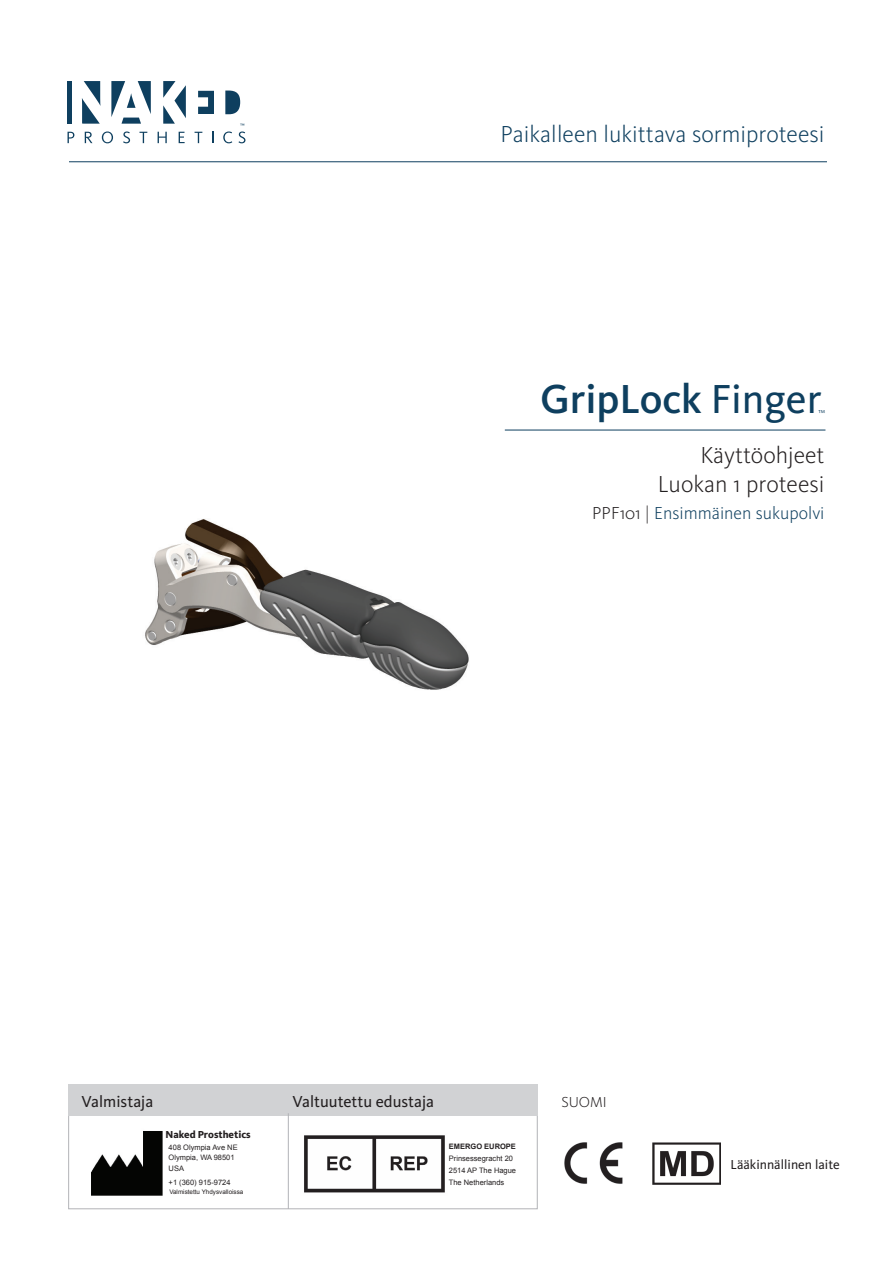
<style>
.page{position:relative;width:893px;height:1263px;background:#fff}
.page>*{position:absolute;margin:0;border:0;box-sizing:border-box;transform-origin:0 0}
.t1{font:500 42px "Kievit OT";color:#0e3f5f}
.t2{font:300 24px "Kievit OT";color:#0e3f5f}
.t3{font:300 24px "Kievit OT";color:#231f20}
.t4{font:300 18px "Kievit OT";color:#0e3f5f}
.t5{font:16.5px "Kievit OT";color:#231f20}
.t6{font:300 15px "Kievit OT";letter-spacing:-.005em;color:#231f20}
.t7{font:13.5px "Kievit OT";color:#231f20}
.t8{font:800 10.5px "Kievit OT";color:#231f20}
.t9{font:300 10.5px "Kievit OT";color:#0e3f5f}
.t10{font:7.5px "Arial";color:#231f20}
.t11{font:700 7.5px "Arial";color:#231f20}
.t12{font:6.6px "Kievit OT";color:#0e3f5f}
.t13{font:6.3px "Arial";color:#231f20}
.s1{font-weight:400}
.s2{color:#231f20}
</style>
<div class="page">
<div style="left:68px;top:1085px;width:469px;height:124px;border:1px solid #b2b3b7"></div>
<div style="left:68px;top:1084px;width:470px;height:31px;background:#d1d2d4"></div>
<hr style="left:288px;top:1113px;width:1px;height:96px;background:#b2b3b7">
<img style="left:564px;top:1142px;width:59px;height:42px">
<img style="left:91px;top:1131px;width:72px;height:65px">
<img style="left:304px;top:1135px;width:141px;height:58px">
<svg style="left:68px;top:132px;width:6px;height:11px"></svg>
<svg style="left:85px;top:132px;width:7px;height:11px"></svg>
<svg style="left:102px;top:131px;width:11px;height:12px"></svg>
<svg style="left:123px;top:131px;width:7px;height:12px"></svg>
<svg style="left:139px;top:132px;width:8px;height:11px"></svg>
<svg style="left:158px;top:132px;width:9px;height:11px"></svg>
<svg style="left:179px;top:132px;width:6px;height:11px"></svg>
<svg style="left:195px;top:132px;width:7px;height:11px"></svg>
<svg style="left:223px;top:131px;width:9px;height:12px"></svg>
<svg style="left:238px;top:131px;width:7px;height:12px"></svg>
<svg style="left:225px;top:91px;width:15px;height:23px"></svg>
<svg style="left:198px;top:91px;width:16px;height:23px"></svg>
<svg style="left:82px;top:81px;width:18px;height:43px"></svg>
<svg style="left:163px;top:81px;width:23px;height:43px"></svg>
<svg style="left:111px;top:81px;width:40px;height:43px"></svg>
<hr style="left:68px;top:81px;width:4px;height:43px;background:#0e3f5f">
<img style="left:145px;top:519px;width:324px;height:171px">
<hr style="left:69px;top:161px;width:758px;height:1px;background:#0e3f5f">
<hr style="left:505px;top:430px;width:320px;height:1px;background:#0e3f5f">
<img style="left:653px;top:1142px;width:67px;height:42px">
<p class="t12" style="left:240px;top:122px;width:6px">™</p>
<p class="t2" style="left:501px;top:119px;width:325px">Paikalleen lukittava sormiproteesi</p>
<p class="t1" style="left:540px;top:373px;width:283px">GripLock <span class="s1">Finger</span></p>
<p class="t9" style="left:818px;top:407px;width:9px">™</p>
<p class="t3" style="left:700px;top:440px;width:126px">Käyttöohjeet</p>
<p class="t3" style="left:658px;top:469px;width:168px">Luokan 1 proteesi</p>
<p class="t4" style="left:592px;top:502px;width:234px"><span class="s2">PPF101 |</span> Ensimmäinen sukupolvi</p>
<p class="t5" style="left:82px;top:1091px;width:73px">Valmistaja</p>
<p class="t5" style="left:293px;top:1091px;width:143px">Valtuutettu edustaja</p>
<p class="t8" style="left:166px;top:1128px;width:87px">Naked Prosthetics</p>
<p class="t10" style="left:169px;top:1142px;width:71px">408 Olympia Ave NE</p>
<p class="t10" style="left:169px;top:1153px;width:67px">Olympia, WA 98501</p>
<p class="t10" style="left:169px;top:1163px;width:17px">USA</p>
<p class="t10" style="left:169px;top:1177px;width:63px">+1 (360) 915-9724</p>
<p class="t13" style="left:169px;top:1188px;width:75px">Valmistettu Yhdysvalloissa</p>
<p class="t11" style="left:449px;top:1141px;width:69px">EMERGO EUROPE</p>
<p class="t10" style="left:449px;top:1153px;width:66px">Prinsessegracht 20</p>
<p class="t10" style="left:449px;top:1165px;width:69px">2514 AP The Hague</p>
<p class="t10" style="left:449px;top:1177px;width:57px">The Netherlands</p>
<p class="t6" style="left:561px;top:1093px;width:47px">SUOMI</p>
<p class="t7" style="left:730px;top:1156px;width:111px">Lääkinnällinen laite</p>
</div>
